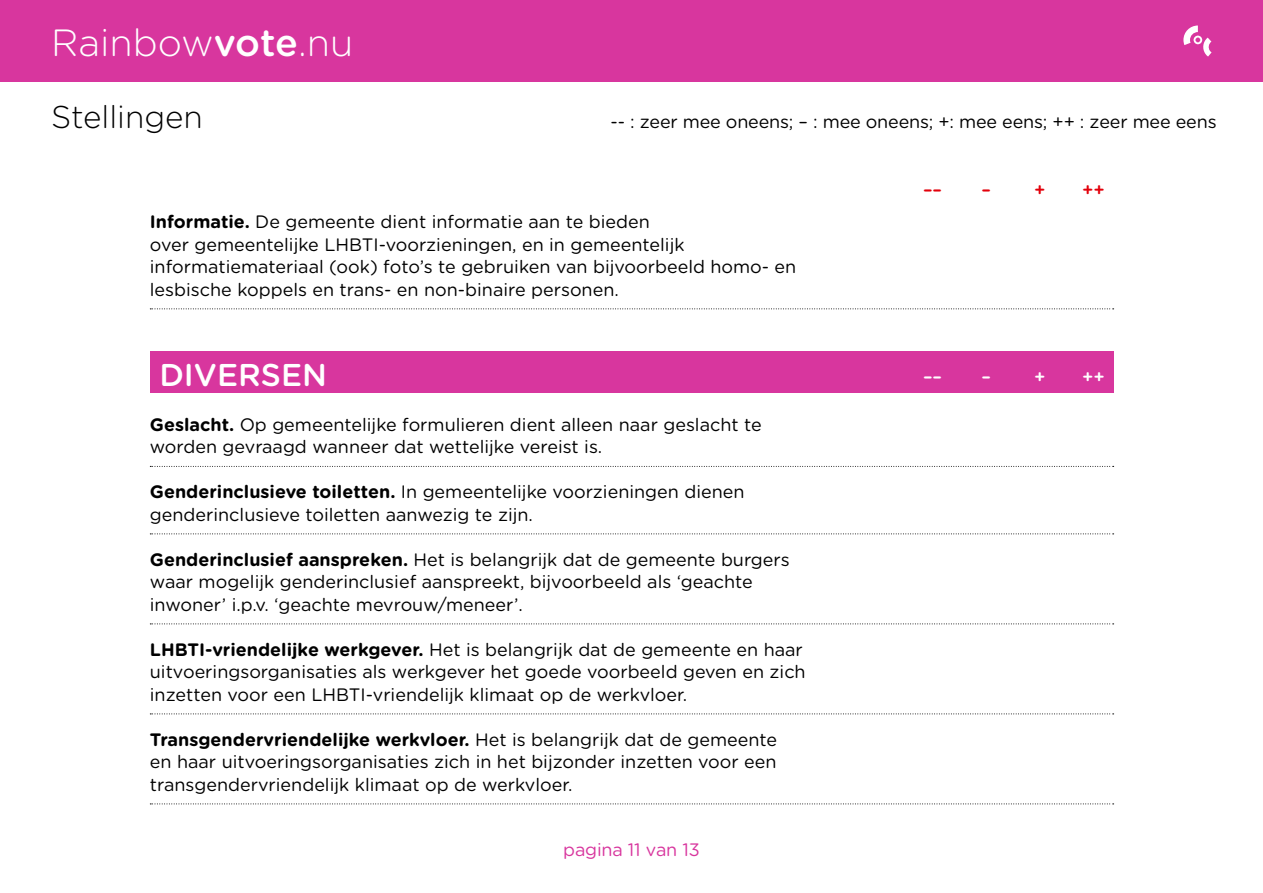
<style>
.page{position:relative;width:1263px;height:893px;background:#fff}
.page>*{position:absolute;margin:0;border:0;box-sizing:border-box;transform-origin:0 0}
.t1{font:300 37.95px "Gotham Rounded";color:#fff}
.t2{font:300 31.5px "Gotham Rounded";color:#000}
.t3{font:500 31.5px "Gotham Rounded";color:#fff}
.t4{font:18px/22.5px "Gotham Rounded";color:#000}
.t5{font:18px "Gotham Rounded";letter-spacing:-.01em;color:#d8369e}
.t6{font:500 18px "Gotham Rounded";color:#fff}
.t7{font:500 18px "Gotham Rounded";color:#e3000b}
.s1{font-weight:500}
.s2{font-weight:700}
</style>
<div class="page">
<div style="left:150px;top:351px;width:963px;height:42px;background:#d8369e"></div>
<div style="left:0;top:0;width:1263px;height:82px;background:#d8369e"></div>
<svg style="left:1183px;top:26px;width:29px;height:31px"></svg>
<svg style="left:150px;top:308px;width:964px;height:1px"></svg>
<svg style="left:150px;top:466px;width:964px;height:1px"></svg>
<svg style="left:150px;top:533px;width:964px;height:1px"></svg>
<svg style="left:150px;top:623px;width:964px;height:1px"></svg>
<svg style="left:150px;top:713px;width:964px;height:1px"></svg>
<svg style="left:150px;top:803px;width:964px;height:1px"></svg>
<h1 class="t1" style="left:51px;top:17px;width:304px">Rainbow<span class="s1">vote</span>.nu</h1>
<h2 class="t2" style="left:51px;top:95px;width:153px">Stellingen</h2>
<p class="t4" style="left:610px;top:109px;width:608px">-- : zeer mee oneens; – : mee oneens; +: mee eens; ++ : zeer mee eens</p>
<p class="t7" style="left:923px;top:177px;width:21px">––</p>
<p class="t7" style="left:981px;top:177px;width:11px">–</p>
<p class="t7" style="left:1034px;top:177px;width:13px">+</p>
<p class="t7" style="left:1082px;top:177px;width:24px">++</p>
<p class="t4" style="left:150px;top:210px;width:648px"><span class="s2">Informatie.</span> De gemeente dient informatie aan te bieden<br>over gemeentelijke LHBTI-voorzieningen, en in gemeentelijk informatiemateriaal (ook) foto’s te gebruiken van bijvoorbeeld homo- en lesbische koppels en trans- en non-binaire personen.</p>
<h2 class="t3" style="left:159px;top:352px;width:169px">DIVERSEN</h2>
<p class="t4" style="left:150px;top:412px;width:613px"><span class="s2">Geslacht.</span> Op gemeentelijke formulieren dient alleen naar geslacht te worden gevraagd wanneer dat wettelijke vereist is.</p>
<p class="t4" style="left:150px;top:480px;width:596px"><span class="s2">Genderinclusieve toiletten.</span> In gemeentelijke voorzieningen dienen genderinclusieve toiletten aanwezig te zijn.</p>
<p class="t4" style="left:150px;top:547px;width:641px"><span class="s2">Genderinclusief aanspreken.</span> Het is belangrijk dat de gemeente burgers waar mogelijk genderinclusief aanspreekt, bijvoorbeeld als ‘geachte inwoner’ i.p.v. ‘geachte mevrouw/meneer’.</p>
<p class="t4" style="left:150px;top:637px;width:657px"><span class="s2">LHBTI-vriendelijke werkgever.</span> Het is belangrijk dat de gemeente en haar uitvoeringsorganisaties als werkgever het goede voorbeeld geven en zich inzetten voor een LHBTI-vriendelijk klimaat op de werkvloer.</p>
<p class="t4" style="left:150px;top:727px;width:629px;text-align:justify"><span class="s2">Transgendervriendelijke werkvloer.</span> Het is belangrijk dat de gemeente en haar uitvoeringsorganisaties zich in het bijzonder inzetten voor een transgendervriendelijk klimaat op de werkvloer.</p>
<p class="t5" style="left:563px;top:837px;width:138px">pagina 11 van 13</p>
<p class="t6" style="left:923px;top:364px;width:21px">––</p>
<p class="t6" style="left:981px;top:364px;width:11px">–</p>
<p class="t6" style="left:1034px;top:364px;width:13px">+</p>
<p class="t6" style="left:1082px;top:364px;width:24px">++</p>
</div>
